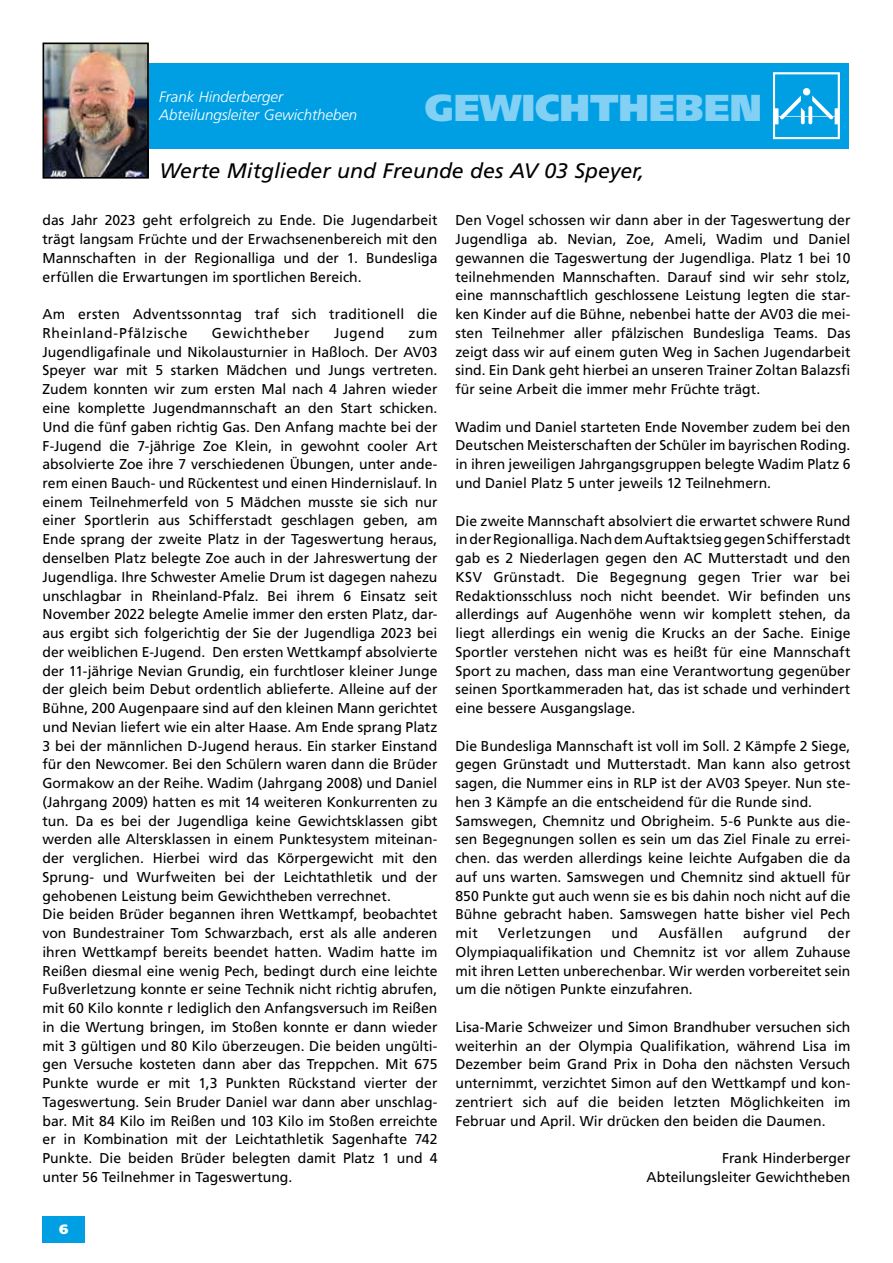
<style>
.page{position:relative;width:893px;height:1263px;background:#fff}
.page>*{position:absolute;margin:0;border:0;box-sizing:border-box;transform-origin:0 0}
.t1{font:900 37.5px "Frutiger LT";color:#83d0f5}
.t2{font:italic 21px "Frutiger";color:#000}
.t3{font:italic 300 15px/18px "Frutiger";color:#fff}
.t4{font:14.25px/18.8px "Frutiger LT";color:#000;text-align:justify}
.t5{font:14.25px/18.8px "Frutiger LT";letter-spacing:.02em;color:#000}
.t6{font:14.25px "Frutiger LT";letter-spacing:.03em;color:#000}
.t7{font:14.25px "Frutiger LT";letter-spacing:.04em;color:#000}
.t8{font:14.25px "Frutiger LT";letter-spacing:.035em;color:#000}
.t9{font:900 13.5px "Frutiger LT";color:#fff}
</style>
<div class="page">
<div style="left:43px;top:1216px;width:42px;height:26px;background:#009fe3"></div>
<div style="left:55px;top:64px;width:793px;height:85px;background:#009fe3"></div>
<img style="left:46px;top:46px;width:100px;height:130px">
<div style="left:43px;top:43px;width:106px;height:136px;border:2px solid #000"></div>
<svg style="left:775px;top:74px;width:63px;height:63px"></svg>
<div style="left:773px;top:72px;width:67px;height:67px;border:1px solid #fff"></div>
<p class="t3" style="left:159px;top:88px;width:199px">Frank Hinderberger<br>Abteilungsleiter Gewichtheben</p>
<h2 class="t2" style="left:159px;top:159px;width:486px">Werte Mitglieder und Freunde des AV 03 Speyer,</h2>
<h1 class="t1" style="left:425px;top:85px;width:338px">GEWICHTHEBEN</h1>
<p class="t4" style="left:43px;top:211px;width:396px">das Jahr 2023 geht erfolgreich zu Ende. Die Jugendarbeit trägt langsam Früchte und der Erwachsenenbereich mit den Mannschaften in der Regionalliga und der 1. Bundesliga erfüllen die Erwartungen im sportlichen Bereich.</p>
<p class="t5" style="left:43px;top:305px;width:396px">Am ersten Adventssonntag traf sich traditionell die<br>Rheinland-Pfälzische</p>
<p class="t7" style="left:212px;top:325px;width:99px">Gewichtheber</p>
<p class="t4" style="left:334px;top:324px;width:52px">Jugend</p>
<p class="t4" style="left:43px;top:324px;width:396px;text-align:left;text-indent:366px">zum Jugendligafinale und Nikolausturnier in Haßloch. Der AV03<br>Speyer war mit 5 starken Mädchen und Jungs vertreten.<br>Zudem konnten wir zum ersten Mal nach 4 Jahren wieder eine komplette Jugendmannschaft an den Start schicken.<br>Und die fünf gaben richtig Gas. Den Anfang machte bei der F-Jugend die 7-jährige Zoe Klein, in gewohnt cooler Art absolvierte Zoe ihre 7 verschiedenen Übungen, unter ande&shy;rem einen Bauch- und Rückentest und einen Hindernislauf. In einem Teilnehmerfeld von 5 Mädchen musste sie sich nur einer Sportlerin aus Schifferstadt geschlagen geben, am Ende sprang der zweite Platz in der Tageswertung heraus, denselben Platz belegte Zoe auch in der Jahreswertung der Jugendliga. Ihre Schwester Amelie Drum ist dagegen nahezu unschlagbar in Rheinland-Pfalz. Bei ihrem 6 Einsatz seit November 2022 belegte Amelie immer den ersten Platz, dar&shy;aus ergibt sich folgerichtig der Sie der Jugendliga 2023 bei der weiblichen E-Jugend. Den ersten Wettkampf absolvierte der 11-jährige Nevian Grundig, ein furchtloser kleiner Junge der gleich beim Debut ordentlich ablieferte. Alleine auf der Bühne, 200 Augenpaare sind auf den kleinen Mann gerichtet und Nevian liefert wie ein alter Haase. Am Ende sprang Platz 3 bei der männlichen D-Jugend heraus. Ein starker Einstand für den Newcomer. Bei den Schülern waren dann die Brüder Gormakow an der Reihe. Wadim (Jahrgang 2008) und Daniel (Jahrgang 2009) hatten es mit 14 weiteren Konkurrenten zu tun. Da es bei der Jugendliga keine Gewichtsklassen gibt werden alle Altersklassen in einem Punktesystem miteinan&shy;der verglichen. Hierbei wird das Körpergewicht mit den Sprung- und Wurfweiten bei der Leichtathletik und der gehobenen Leistung beim Gewichtheben verrechnet.<br>Die beiden Brüder begannen ihren Wettkampf, beobachtet von Bundestrainer Tom Schwarzbach, erst als alle anderen ihren Wettkampf bereits beendet hatten. Wadim hatte im Reißen diesmal eine wenig Pech, bedingt durch eine leichte Fußverletzung konnte er seine Technik nicht richtig abrufen, mit 60 Kilo konnte r lediglich den Anfangsversuch im Reißen in die Wertung bringen, im Stoßen konnte er dann wieder mit 3 gültigen und 80 Kilo überzeugen. Die beiden ungülti&shy;gen Versuche kosteten dann aber das Treppchen. Mit 675<br>Punkte wurde er mit 1,3 Punkten Rückstand vierter der Tageswertung. Sein Bruder Daniel war dann aber unschlag&shy;bar. Mit 84 Kilo im Reißen und 103 Kilo im Stoßen erreichte er in Kombination mit der Leichtathletik Sagenhafte 742<br>Punkte. Die beiden Brüder belegten damit Platz 1 und 4 unter 56 Teilnehmer in Tageswertung.</p>
<p class="t9" style="left:59px;top:1221px;width:11px">6</p>
<p class="t4" style="left:455px;top:211px;width:396px">Den Vogel schossen wir dann aber in der Tageswertung der Jugendliga ab. Nevian, Zoe, Ameli, Wadim und Daniel gewannen die Tageswertung der Jugendliga. Platz 1 bei 10 teilnehmenden Mannschaften. Darauf sind wir sehr stolz, eine mannschaftlich geschlossene Leistung legten die star&shy;ken Kinder auf die Bühne, nebenbei hatte der AV03 die mei&shy;sten Teilnehmer aller pfälzischen Bundesliga Teams. Das zeigt dass wir auf einem guten Weg in Sachen Jugendarbeit sind. Ein Dank geht hierbei an unseren Trainer Zoltan Balazsfi für seine Arbeit die immer mehr Früchte trägt.</p>
<p class="t4" style="left:455px;top:417px;width:396px">Wadim und Daniel starteten Ende November zudem bei den Deutschen Meisterschaften der Schüler im bayrischen Roding. in ihren jeweiligen Jahrgangsgruppen belegte Wadim Platz 6 und Daniel Platz 5 unter jeweils 12 Teilnehmern.</p>
<p class="t4" style="left:455px;top:511px;width:396px">Die zweite Mannschaft absolviert die erwartet schwere Rund in der Regionalliga. Nach dem Auftaktsieg gegen Schifferstadt gab es 2 Niederlagen gegen den AC Mutterstadt und den KSV Grünstadt. Die Begegnung gegen Trier war bei Redaktionsschluss noch nicht beendet. Wir befinden uns allerdings auf Augenhöhe wenn wir komplett stehen, da liegt allerdings ein wenig die Krucks an der Sache. Einige Sportler verstehen nicht was es heißt für eine Mannschaft Sport zu machen, dass man eine Verantwortung gegenüber seinen Sportkammeraden hat, das ist schade und verhindert eine bessere Ausgangslage.</p>
<p class="t4" style="left:455px;top:736px;width:396px;text-align:left">Die Bundesliga Mannschaft ist voll im Soll. 2 Kämpfe 2 Siege, gegen Grünstadt und Mutterstadt. Man kann also getrost sagen, die Nummer eins in RLP ist der AV03 Speyer. Nun ste&shy;hen 3 Kämpfe an die entscheidend für die Runde sind.<br>Samswegen, Chemnitz und Obrigheim. 5-6 Punkte aus die&shy;sen Begegnungen sollen es sein um das Ziel Finale zu errei&shy;chen. das werden allerdings keine leichte Aufgaben die da auf uns warten. Samswegen und Chemnitz sind aktuell für 850 Punkte gut auch wenn sie es bis dahin noch nicht auf die Bühne gebracht haben. Samswegen hatte bisher viel Pech mit</p>
<p class="t8" style="left:498px;top:925px;width:95px">Verletzungen</p>
<p class="t4" style="left:612px;top:924px;width:28px">und</p>
<p class="t6" style="left:658px;top:925px;width:66px">Ausfällen</p>
<p class="t6" style="left:743px;top:925px;width:66px">aufgrund</p>
<p class="t4" style="left:455px;top:924px;width:396px;text-indent:372px">der Olympiaqualifikation und Chemnitz ist vor allem Zuhause mit ihren Letten unberechenbar. Wir werden vorbereitet sein um die nötigen Punkte einzufahren.</p>
<p class="t4" style="left:455px;top:1017px;width:396px">Lisa-Marie Schweizer und Simon Brandhuber versuchen sich weiterhin an der Olympia Qualifikation, während Lisa im Dezember beim Grand Prix in Doha den nächsten Versuch unternimmt, verzichtet Simon auf den Wettkampf und kon&shy;zentriert sich auf die beiden letzten Möglichkeiten im Februar und April. Wir drücken den beiden die Daumen.</p>
<p class="t4" style="left:647px;top:1149px;width:205px;text-align:right">Frank Hinderberger<br>Abteilungsleiter Gewichtheben</p>
</div>
